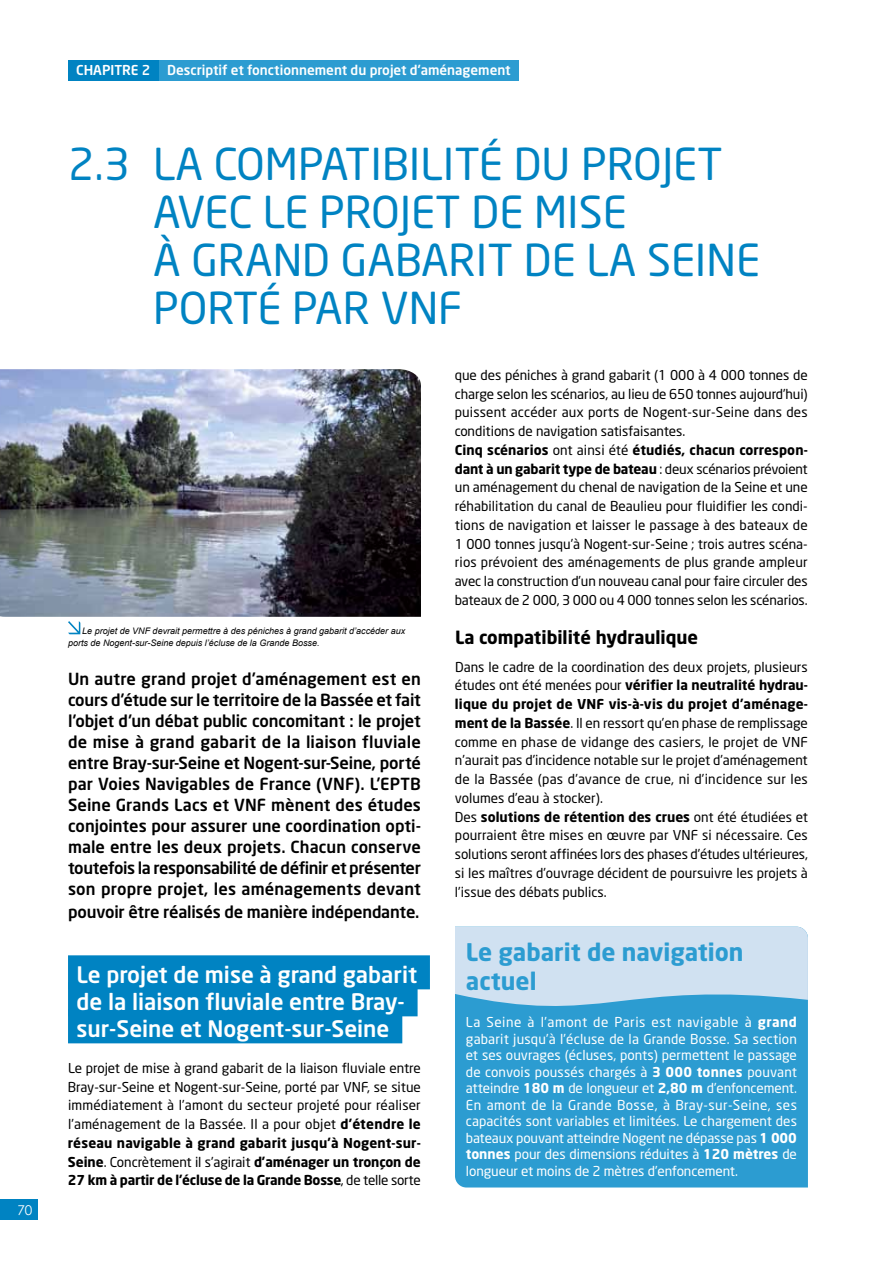
<style>
.page{position:relative;width:893px;height:1263px;background:#fff}
.page>*{position:absolute;margin:0;border:0;box-sizing:border-box;transform-origin:0 0}
.t1{font:43.5px/48px "Neo Sans";color:#0083c2}
.t2{font:700 24px/28.5px "Neo Sans";color:#2c9cd1}
.t3{font:500 22.5px/27px "Neo Sans";color:#fff}
.t4{font:700 18px "Neo Sans";color:#000}
.t5{font:500 16.5px/21px "Neo Sans";letter-spacing:-.01em;color:#000;text-align:justify}
.t6{font:13.5px/18.8px "Neo Sans";color:#000}
.t7{font:13.5px/16.5px "Neo Sans";letter-spacing:-.005em;color:#fff;text-align:justify}
.t8{font:500 13.5px "Neo Sans";color:#fff}
.t9{font:13.5px "Century Gothic";color:#fff}
.t10{font:italic 9px/11.2px "Arial";color:#000}
.s1{font-weight:700}
</style>
<div class="page">
<div style="left:0;top:1199px;width:37px;height:21px;background:#0083c2"></div>
<div style="left:68px;top:60px;width:451px;height:21px;background:#2c9cd1"></div>
<div style="left:68px;top:60px;width:90px;height:21px;background:#0083c2"></div>
<div style="left:68px;top:955px;width:362px;height:34px;background:#0083c2"></div>
<div style="left:68px;top:982px;width:350px;height:34px;background:#0083c2"></div>
<div style="left:68px;top:1009px;width:334px;height:34px;background:#0083c2"></div>
<div style="left:455px;top:1027px;width:353px;height:160px;background:#2c9cd1"></div>
<svg style="left:455px;top:927px;width:353px;height:100px;background:#a2cee8"></svg>
<img style="left:0;top:369px;width:421px;height:248px">
<svg style="left:68px;top:621px;width:12px;height:13px"></svg>
<p class="t9" style="left:17px;top:1201px;width:16px">70</p>
<p class="t8" style="left:76px;top:62px;width:76px">CHAPITRE 2</p>
<p class="t8" style="left:167px;top:62px;width:345px">Descriptif et fonctionnement du projet d’aménagement</p>
<h1 class="t1" style="left:153px;top:139px;width:608px;text-indent:-85px">2.3 La compatibilité du projet avec le projet de mise<br>à grand gabarit de la Seine porté par VN F</h1>
<p class="t10" style="left:68px;top:626px;width:339px;text-indent:14px">Le projet de VNF devrait permettre à des péniches à grand gabarit d’accéder aux ports de Nogent-sur-Seine depuis l’écluse de la Grande Bosse.</p>
<p class="t5" style="left:68px;top:668px;width:354px">Un autre grand projet d’aménagement est en cours d’étude sur le territoire de la Bassée et fait l’objet d’un débat public concomitant : le projet de mise à grand gabarit de la liaison fluviale entre Bray-sur-Seine et Nogent-sur-Seine, porté par Voies Navigables de France (VNF). L’EPTB Seine Grands Lacs et VNF mènent des études conjointes pour assurer une coordination opti&shy;male entre les deux projets. Chacun conserve toutefois la responsabilité de définir et présenter son propre projet, les aménagements devant</p>
<p class="t5" style="left:68px;top:901px;width:353px">pouvoir être réalisés de manière indépendante.</p>
<h3 class="t3" style="left:77px;top:961px;width:342px">Le projet de mise à grand gabarit de la liaison fluviale entre Bray&shy;sur-Seine et Nogent-sur-Seine</h3>
<p class="t6" style="left:68px;top:1058px;width:354px;text-align:justify">Le projet de mise à grand gabarit de la liaison fluviale entre Bray-sur-Seine et Nogent-sur-Seine, porté par VN F, se situe immédiatement à l’amont du secteur projeté pour réaliser l’aménagement de la Bassée. I l a pour objet <span class="s1">d’étendre le réseau navigable à grand gabarit jusqu’à Nogent-sur-Seine</span>. Concrètement il s’agirait <span class="s1">d’aménager un tronçon de 27 km à partir de l’écluse de la Grande Bosse</span>, de telle sorte</p>
<p class="t6" style="left:455px;top:365px;width:355px">que des péniches à grand gabarit (1 000 à 4 000 tonnes de charge selon les scénarios, au lieu de 650 tonnes aujourd’hui) puissent accéder aux ports de Nogent-sur-Seine dans des conditions de navigation satisfaisantes.<br><span class="s1">Cinq scénarios</span> ont ainsi été <span class="s1">étudiés, chacun correspon&shy;dant à un gabarit type de bateau</span> : deux scénarios prévoient un aménagement du chenal de navigation de la Seine et une réhabilitation du canal de Beaulieu pour fluidifier les condi&shy;tions de navigation et laisser le passage à des bateaux de 1 000 tonnes jusqu’à Nogent-sur-Seine ; trois autres scéna&shy;rios prévoient des aménagements de plus grande ampleur avec la construction d’un nouveau canal pour faire circuler des bateaux de 2 000, 3 000 ou 4 000 tonnes selon les scénarios.</p>
<h3 class="t4" style="left:455px;top:626px;width:245px">La compatibilité hydraulique</h3>
<p class="t6" style="left:455px;top:657px;width:355px">Dans le cadre de la coordination des deux projets, plusieurs études ont été menées pour <span class="s1">vérifier la neutralité hydrau&shy;lique du projet de VNF vis-à-vis du projet d’aménage&shy;ment de la Bassée</span>. I l en ressort qu’en phase de remplissage comme en phase de vidange des casiers, le projet de VN F n’aurait pas d’incidence notable sur le projet d’aménagement de la Bassée (pas d’avance de crue, ni d’incidence sur les volumes d’eau à stocker).<br>Des <span class="s1">solutions de rétention des crues</span> ont été étudiées et pourraient être mises en œuvre par VN F si nécessaire. Ces solutions seront affinées lors des phases d’études ultérieures, si les maîtres d’ouvrage décident de poursuivre les projets à l’issue des débats publics.</p>
<h2 class="t2" style="left:466px;top:937px;width:279px">Le gabarit de navigation actuel</h2>
<p class="t7" style="left:466px;top:1014px;width:333px">La Seine à l’amont de Paris est navigable à <span class="s1">grand </span>gabarit jusqu’à l’écluse de la Grande Bosse. Sa section et ses ouvrages (écluses, ponts) permettent le passage de convois poussés chargés à <span class="s1">3 000 tonnes</span> pouvant atteindre <span class="s1">180 m</span> de longueur et <span class="s1">2,80 m</span> d’enfoncement.<br>En amont de la Grande Bosse, à Bray-sur-Seine, ses capacités sont variables et limitées. Le chargement des bateaux pouvant atteindre Nogent ne dépasse pas <span class="s1">1 000 tonnes</span> pour des dimensions réduites à <span class="s1">120 mètres</span> de longueur et moins de 2 mètres d’enfoncement.</p>
</div>
